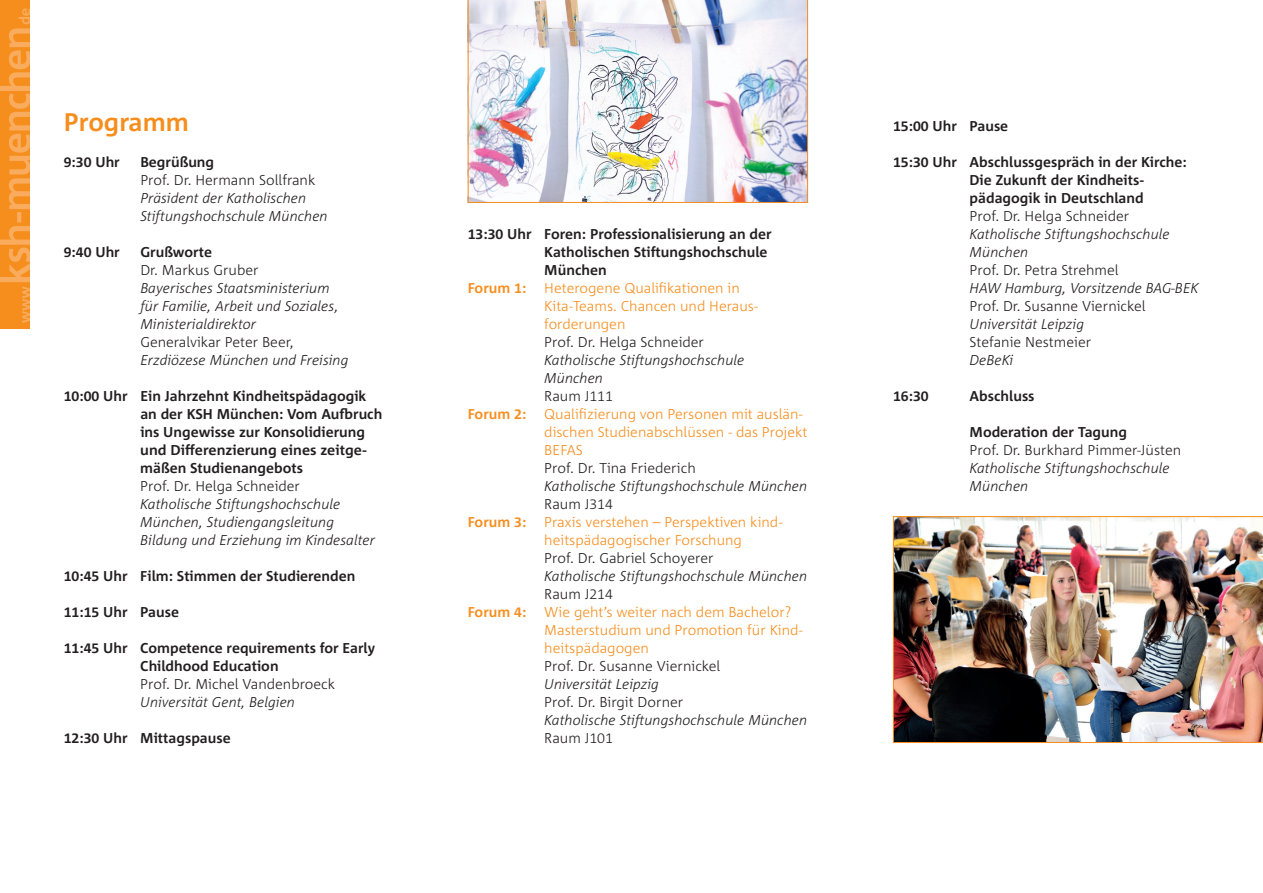
<style>
.page{position:relative;width:1263px;height:893px;background:#fff}
.page>*{position:absolute;margin:0;border:0;box-sizing:border-box;transform-origin:0 0}
.t1{font:700 25.5px "Corpid";color:#f68e1e}
.t2{font:italic 300 14.25px/18px "Corpid";color:#231f20}
.t3{font:700 14.25px/18px "Corpid";color:#231f20}
.t4{font:300 14.25px "Corpid";color:#231f20}
.t5{font:300 14.25px/18px "Corpid";color:#f68e1e}
.t6{font:700 14.25px "Corpid";color:#f68e1e}
</style>
<div class="page">
<div style="left:0;top:0;width:30px;height:329px;background:#f68e1e"></div>
<svg style="left:0;top:9px;width:30px;height:314px"></svg>
<img style="left:468px;top:0;width:340px;height:203px">
<img style="left:893px;top:516px;width:370px;height:227px">
<h1 class="t1" style="left:64px;top:106px;width:127px">Programm</h1>
<p class="t3" style="left:64px;top:153px;width:58px">9:30 Uhr</p>
<p class="t3" style="left:140px;top:153px;width:75px">Begrüßung</p>
<p class="t4" style="left:140px;top:171px;width:177px">Prof. Dr. Hermann Sollfrank</p>
<p class="t2" style="left:140px;top:189px;width:189px">Präsident der Katholischen<br>Stiftungshochschule München</p>
<p class="t3" style="left:64px;top:243px;width:58px">9:40 Uhr</p>
<p class="t3" style="left:140px;top:243px;width:73px">Grußworte</p>
<p class="t4" style="left:140px;top:261px;width:120px">Dr. Markus Gruber</p>
<p class="t2" style="left:140px;top:279px;width:200px">Bayerisches Staatsministerium für Familie, Arbeit und Soziales,<br>Ministerialdirektor</p>
<p class="t4" style="left:140px;top:333px;width:155px">Generalvikar Peter Beer,</p>
<p class="t2" style="left:140px;top:351px;width:210px">Erzdiözese München und Freising</p>
<p class="t3" style="left:140px;top:387px;width:244px;text-indent:-77px">10:00 Uhr Ein Jahrzehnt Kindheitspädagogik an der KSH München: Vom Aufbruch ins Ungewisse zur Konsolidierung und Differenzierung eines zeitge&shy;mäßen Studienangebots</p>
<p class="t4" style="left:140px;top:477px;width:161px">Prof. Dr. Helga Schneider</p>
<p class="t2" style="left:140px;top:495px;width:236px">Katholische Stiftungshochschule<br>München, Studiengangsleitung<br>Bildung und Erziehung im Kindesalter</p>
<p class="t3" style="left:64px;top:567px;width:293px">10:45 Uhr Film: Stimmen der Studierenden</p>
<p class="t3" style="left:64px;top:603px;width:117px">11:15 Uhr Pause</p>
<p class="t3" style="left:140px;top:639px;width:236px;text-indent:-77px">11:45 Uhr Competence requirements for Early<br>Childhood Education</p>
<p class="t4" style="left:140px;top:675px;width:196px">Prof. Dr. Michel Vandenbroeck</p>
<p class="t2" style="left:140px;top:693px;width:156px">Universität Gent, Belgien</p>
<p class="t3" style="left:64px;top:729px;width:168px">12:30 Uhr Mittagspause</p>
<p class="t3" style="left:544px;top:225px;width:229px;text-indent:-77px">13:30 Uhr Foren: Professionalisierung an der<br>Katholischen Stiftungshochschule<br>München</p>
<p class="t6" style="left:468px;top:279px;width:60px">Forum 1:</p>
<p class="t5" style="left:544px;top:279px;width:215px">Heterogene Qualifikationen in<br>Kita-Teams. Chancen und Heraus&shy;forderungen</p>
<p class="t4" style="left:544px;top:333px;width:161px">Prof. Dr. Helga Schneider</p>
<p class="t2" style="left:544px;top:351px;width:202px">Katholische Stiftungshochschule<br>München</p>
<p class="t4" style="left:544px;top:387px;width:70px">Raum J111</p>
<p class="t6" style="left:468px;top:405px;width:60px">Forum 2:</p>
<p class="t5" style="left:544px;top:405px;width:264px">Qualifizierung von Personen mit auslän&shy;dischen Studienabschlüssen - das Projekt<br>BEFAS</p>
<p class="t4" style="left:544px;top:459px;width:153px">Prof. Dr. Tina Friederich</p>
<p class="t2" style="left:544px;top:477px;width:264px">Katholische Stiftungshochschule München</p>
<p class="t4" style="left:544px;top:495px;width:70px">Raum J314</p>
<p class="t6" style="left:468px;top:513px;width:60px">Forum 3:</p>
<p class="t5" style="left:544px;top:513px;width:240px">Praxis verstehen – Perspektiven kind&shy;heitspädagogischer Forschung</p>
<p class="t4" style="left:544px;top:549px;width:171px">Prof. Dr. Gabriel Schoyerer</p>
<p class="t2" style="left:544px;top:567px;width:264px">Katholische Stiftungshochschule München</p>
<p class="t4" style="left:544px;top:585px;width:70px">Raum J214</p>
<p class="t6" style="left:468px;top:603px;width:60px">Forum 4:</p>
<p class="t5" style="left:544px;top:603px;width:260px">Wie geht’s weiter nach dem Bachelor?<br>Masterstudium und Promotion für Kind&shy;heitspädagogen</p>
<p class="t4" style="left:544px;top:657px;width:178px">Prof. Dr. Susanne Viernickel</p>
<p class="t2" style="left:544px;top:675px;width:116px">Universität Leipzig</p>
<p class="t4" style="left:544px;top:693px;width:140px">Prof. Dr. Birgit Dorner</p>
<p class="t2" style="left:544px;top:711px;width:264px">Katholische Stiftungshochschule München</p>
<p class="t4" style="left:544px;top:729px;width:70px">Raum J101</p>
<p class="t3" style="left:893px;top:117px;width:117px">15:00 Uhr Pause</p>
<p class="t3" style="left:969px;top:153px;width:219px;text-indent:-77px">15:30 Uhr Abschlussgespräch in der Kirche:<br>Die Zukunft der Kindheits&shy;pädagogik in Deutschland</p>
<p class="t4" style="left:969px;top:207px;width:161px">Prof. Dr. Helga Schneider</p>
<p class="t2" style="left:969px;top:225px;width:202px">Katholische Stiftungshochschule<br>München</p>
<p class="t4" style="left:969px;top:261px;width:151px">Prof. Dr. Petra Strehmel</p>
<p class="t2" style="left:969px;top:279px;width:231px">HAW Hamburg, Vorsitzende BAG-BEK</p>
<p class="t4" style="left:969px;top:297px;width:178px">Prof. Dr. Susanne Viernickel</p>
<p class="t2" style="left:969px;top:315px;width:116px">Universität Leipzig</p>
<p class="t4" style="left:969px;top:333px;width:123px">Stefanie Nestmeier</p>
<p class="t2" style="left:969px;top:351px;width:45px">DeBeKi</p>
<p class="t3" style="left:893px;top:387px;width:37px">16:30</p>
<p class="t3" style="left:969px;top:387px;width:66px">Abschluss</p>
<p class="t3" style="left:969px;top:423px;width:159px">Moderation der Tagung</p>
<p class="t4" style="left:969px;top:441px;width:213px">Prof. Dr. Burkhard Pimmer-Jüsten</p>
<p class="t2" style="left:969px;top:459px;width:202px">Katholische Stiftungshochschule<br>München</p>
</div>
